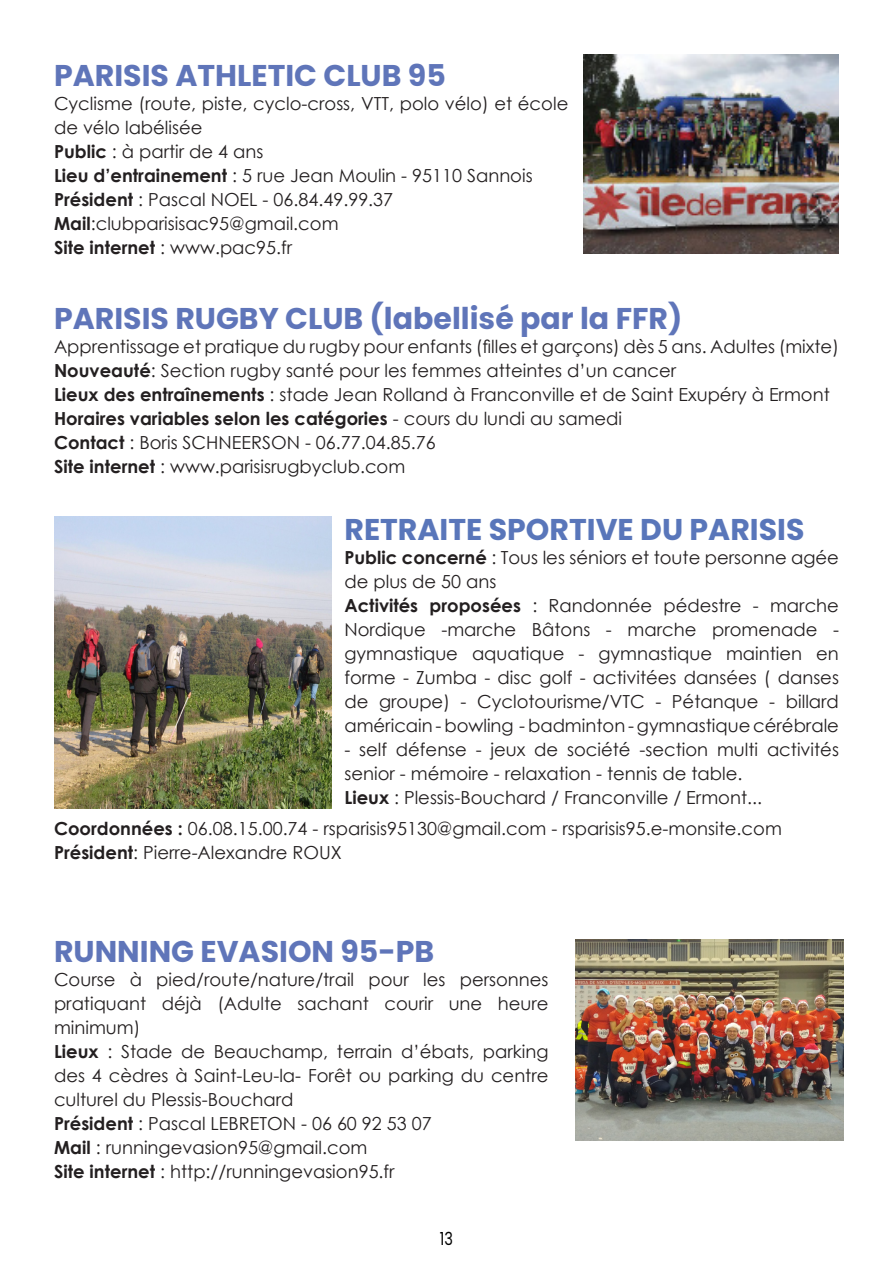
<style>
.page{position:relative;width:893px;height:1263px;background:#fff}
.page>*{position:absolute;margin:0;border:0;box-sizing:border-box;transform-origin:0 0}
.t1{font:700 30px "Poppins";color:#5f75b9}
.t2{font:700 30px "Poppins";color:#5976ba}
.t3{font:18px/24px "Century Gothic";color:#231f20}
.t4{font:700 18px "Century Gothic";color:#231f20}
.t5{font:18px "Poppins";color:#000001;scale:.81 1}
.s1{font-weight:700}
.s2{font-weight:400}
</style>
<div class="page">
<img style="left:584px;top:54px;width:255px;height:200px">
<img style="left:54px;top:517px;width:278px;height:292px">
<img style="left:575px;top:940px;width:268px;height:200px">
<p class="t1" style="left:54px;top:58px;width:393px">PARISIS ATHLETIC CLUB 95</p>
<p class="t3" style="left:54px;top:91px;width:516px">Cyclisme (route, piste, cyclo-cross, VTT, polo vélo) et école de vélo labélisée</p>
<p class="t3" style="left:54px;top:139px;width:211px"><span class="s1">Public</span> : à partir de 4 ans</p>
<p class="t3" style="left:54px;top:163px;width:480px"><span class="s1">Lieu d’entrainement</span> : 5 rue Jean Moulin - 95110 Sannois</p>
<p class="t3" style="left:54px;top:187px;width:341px"><span class="s1">Président</span> : Pascal NOEL - 06.84.49.99.37</p>
<p class="t3" style="left:54px;top:211px;width:286px"><span class="s1">Mail</span>:clubparisisac95@gmail.com<br><span class="s1">Site internet</span> : www.pac95.fr</p>
<p class="t1" style="left:54px;top:301px;width:630px">PARISIS RUGBY CLUB (labellisé par la FFR)</p>
<p class="t3" style="left:54px;top:334px;width:786px">Apprentissage et pratique du rugby pour enfants (filles et garçons) dès 5 ans. Adultes (mixte)</p>
<p class="t3" style="left:54px;top:358px;width:624px"><span class="s1">Nouveauté</span>: Section rugby santé pour les femmes atteintes d’un cancer</p>
<p class="t3" style="left:54px;top:382px;width:777px"><span class="s1">Lieux des entraînements</span> : stade Jean Rolland à Franconville et de Saint Exupéry à Ermont</p>
<p class="t4" style="left:54px;top:405px;width:570px">Horaires variables selon les catégories <span class="s2">- cours du lundi au samedi</span></p>
<p class="t3" style="left:54px;top:430px;width:383px"><span class="s1">Contact</span> : Boris SCHNEERSON - 06.77.04.85.76</p>
<p class="t3" style="left:54px;top:454px;width:353px"><span class="s1">Site internet</span> : www.parisisrugbyclub.com</p>
<p class="t2" style="left:344px;top:512px;width:462px">RETRAITE SPORTIVE DU PARISIS</p>
<p class="t3" style="left:344px;top:545px;width:496px"><span class="s1">Public concerné</span> : Tous les séniors et toute personne agée de plus de 50 ans</p>
<p class="t3" style="left:344px;top:593px;width:496px;text-align:justify"><span class="s1">Activités proposées</span> : Randonnée pédestre - marche Nordique -marche Bâtons - marche promenade - gymnastique aquatique - gymnastique maintien en forme - Zumba - disc golf - activitées dansées ( danses de groupe) - Cyclotourisme/VTC - Pétanque - billard américain - bowling - badminton - gymnastique cérébrale</p>
<p class="t3" style="left:344px;top:737px;width:496px">- self défense - jeux de société -section multi activités senior - mémoire - relaxation - tennis de table.</p>
<p class="t3" style="left:344px;top:785px;width:419px"><span class="s1">Lieux</span> : Plessis-Bouchard / Franconville / Ermont...</p>
<p class="t3" style="left:54px;top:816px;width:729px"><span class="s1">Coordonnées :</span> 06.08.15.00.74 - rsparisis95130@gmail.com - rsparisis95.e-monsite.com</p>
<p class="t3" style="left:54px;top:840px;width:289px"><span class="s1">Président</span>: Pierre-Alexandre ROUX</p>
<p class="t1" style="left:54px;top:934px;width:382px">RUNNING EVASION 95-PB</p>
<p class="t3" style="left:54px;top:967px;width:496px;text-align:justify">Course à pied/route/nature/trail pour les personnes pratiquant déjà (Adulte sachant courir une heure minimum)</p>
<p class="t3" style="left:54px;top:1039px;width:496px;text-align:justify"><span class="s1">Lieux</span> : Stade de Beauchamp, terrain d’ébats, parking des 4 cèdres à Saint-Leu-la- Forêt ou parking du centre culturel du Plessis-Bouchard</p>
<p class="t3" style="left:54px;top:1111px;width:379px"><span class="s1">Président</span> : Pascal LEBRETON - 06 60 92 53 07</p>
<p class="t3" style="left:54px;top:1135px;width:315px"><span class="s1">Mail</span> : runningevasion95@gmail.com</p>
<p class="t3" style="left:54px;top:1159px;width:342px"><span class="s1">Site internet</span> : http://runningevasion95.fr</p>
<p class="t5" style="left:440px;top:1228px;width:18px">13</p>
</div>
